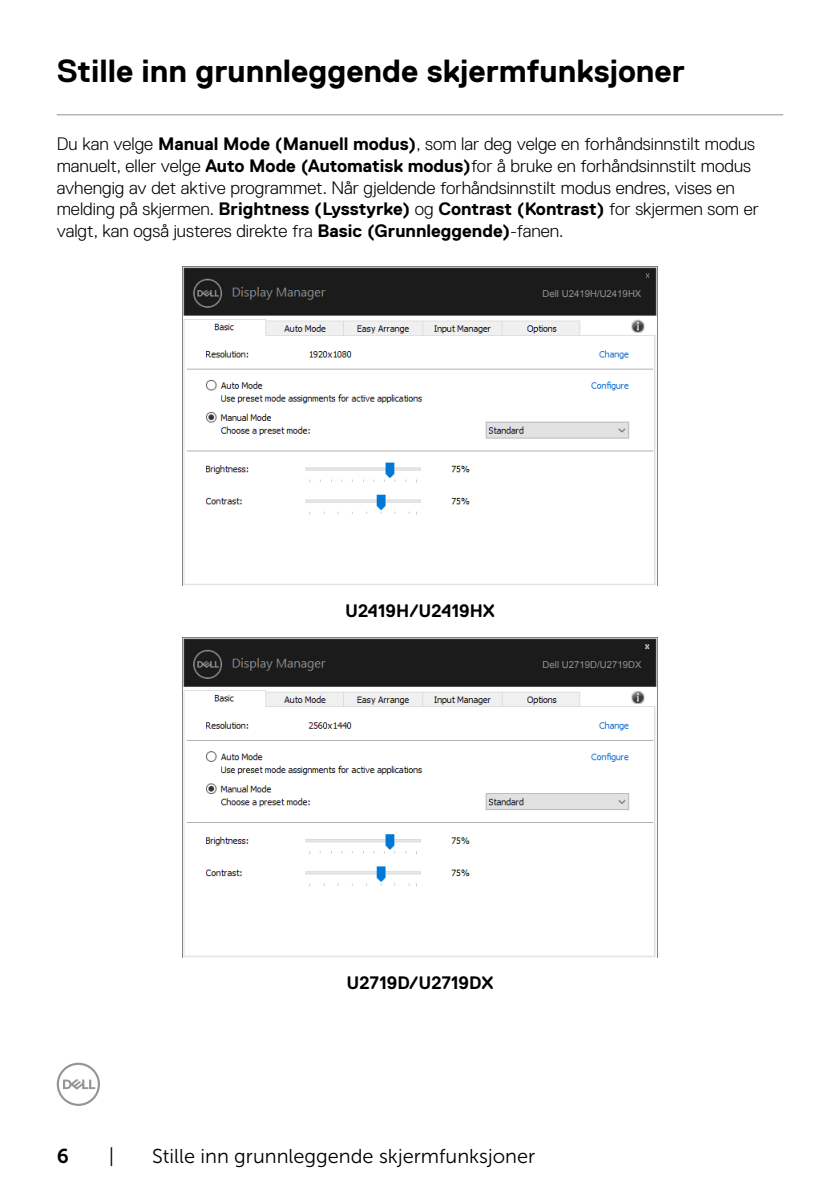
<style>
.page{position:relative;width:840px;height:1191px;background:#fff}
.page>*{position:absolute;margin:0;border:0;box-sizing:border-box;transform-origin:0 0}
.t1{font:700 32px "Dell Replica";color:#000}
.t2{font:20px "Museo Sans For Dell 300";color:#000}
.t3{font:20px "Museo Sans For Dell 700";color:#000}
.t4{font:300 18px/21.6px "Dell Replica";color:#000}
.t5{font:700 18px "Dell Replica";color:#000}
.t6{font:9.6px "Arial";color:#939393}
.s1{font-weight:700}
</style>
<div class="page">
<svg style="left:57px;top:1062px;width:43px;height:44px"></svg>
<hr style="left:57px;top:114px;width:725px;height:1px;background:#939598">
<img style="left:182px;top:266px;width:475px;height:320px">
<div style="left:539px;top:287px;width:103px;height:11px;background:#1b1b1b"></div>
<img style="left:182px;top:638px;width:475px;height:319px">
<div style="left:539px;top:658px;width:103px;height:12px;background:#1b1b1b"></div>
<h1 class="t1" style="left:57px;top:53px;width:629px">Stille inn grunnleggende skjermfunksjoner</h1>
<p class="t4" style="left:57px;top:133px;width:703px">Du kan velge <span class="s1">Manual Mode (Manuell modus)</span>, som lar deg velge en forhåndsinnstilt modus manuelt, eller velge <span class="s1">Auto Mode (Automatisk modus)</span>for å bruke en forhåndsinnstilt modus avhengig av det aktive programmet. Når gjeldende forhåndsinnstilt modus endres, vises en melding på skjermen. <span class="s1">Brightness (Lysstyrke)</span> og <span class="s1">Contrast (Kontrast)</span> for skjermen som er valgt, kan også justeres direkte fra <span class="s1">Basic (Grunnleggende)</span>-fanen.</p>
<p class="t6" style="left:542px;top:287px;width:100px">Dell U2419H/U2419HX</p>
<p class="t5" style="left:345px;top:601px;width:151px">U2419H/U2419HX</p>
<p class="t6" style="left:542px;top:658px;width:100px">Dell U2719D/U2719DX</p>
<p class="t5" style="left:346px;top:972px;width:148px">U2719D/U2719DX</p>
<p class="t3" style="left:57px;top:1144px;width:14px">6</p>
<p class="t2" style="left:109px;top:1145px;width:7px">|</p>
<p class="t2" style="left:152px;top:1145px;width:384px">Stille inn grunnleggende skjermfunksjoner</p>
</div>
